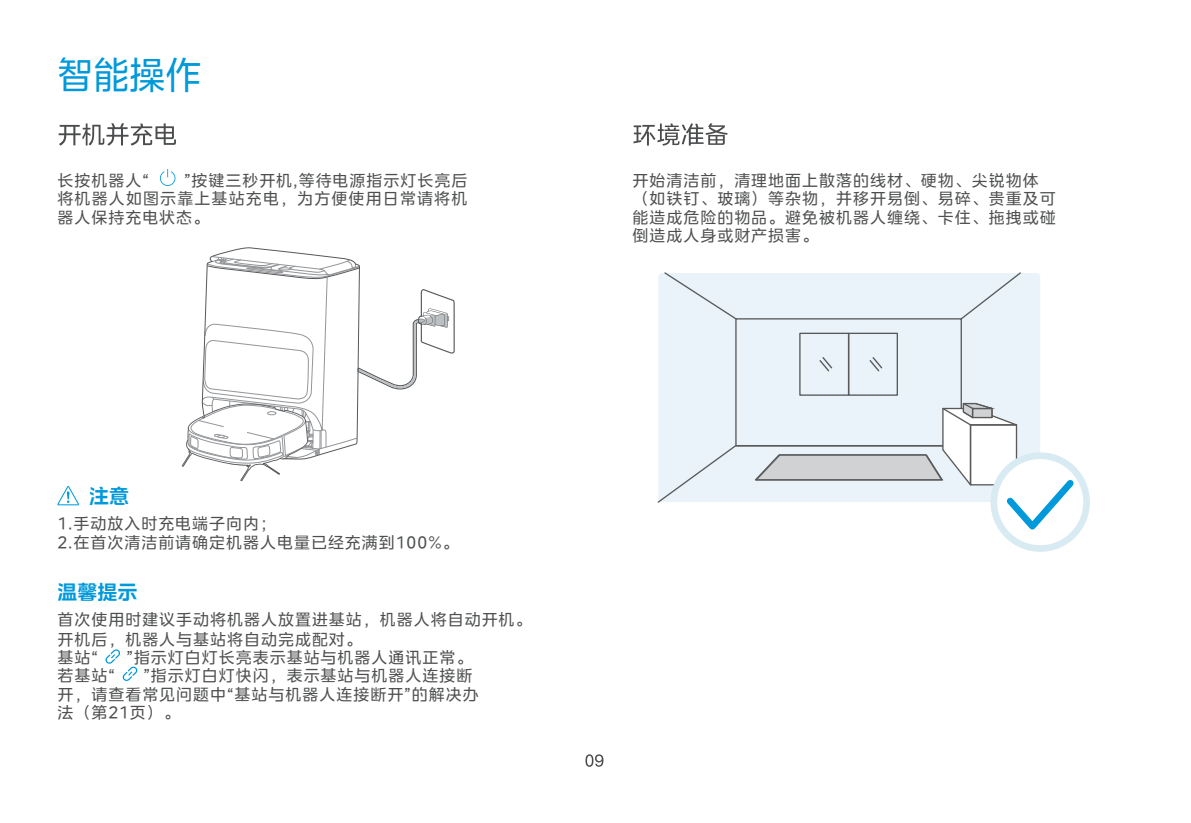
<style>
.page{position:relative;width:1191px;height:823px;background:#fff}
.page>*{position:absolute;margin:0;border:0;box-sizing:border-box;transform-origin:0 0}
.t1{font:37.6px "MEIDITYPE";color:#0099da;scale:.96 1}
.t2{font:700 20px "MEIDITYPE";color:#0099da}
.t3{font:16px/18.4px "MEIDITYPE";letter-spacing:.06em;color:#4e4f50}
</style>
<div class="page">
<svg style="left:585px;top:754px;width:18px;height:12px"></svg>
<div style="left:658px;top:273px;width:382px;height:229px;background:#e9f3f9;border-radius:4px"></div>
<div style="left:735px;top:318px;width:227px;height:128px;border:1px solid #595a5b"></div>
<div style="left:848px;top:332px;width:50px;height:63px;border:1px solid #595a5b"></div>
<div style="left:799px;top:332px;width:50px;height:63px;border:1px solid #595a5b"></div>
<svg style="left:959px;top:272px;width:62px;height:48px"></svg>
<svg style="left:664px;top:272px;width:74px;height:48px"></svg>
<svg style="left:869px;top:357px;width:14px;height:15px"></svg>
<svg style="left:819px;top:357px;width:14px;height:15px"></svg>
<svg style="left:657px;top:401px;width:433px;height:150px"></svg>
<svg style="left:57px;top:486px;width:22px;height:19px"></svg>
<svg style="left:105px;top:649px;width:32px;height:31px"></svg>
<svg style="left:160px;top:169px;width:15px;height:17px"></svg>
<svg style="left:59px;top:123px;width:117px;height:22px"></svg>
<svg style="left:633px;top:123px;width:94px;height:23px"></svg>
<svg style="left:182px;top:247px;width:273px;height:234px"></svg>
<h1 class="t1" style="left:57px;top:54px;width:152px">智能操作</h1>
<p class="t3" style="left:57px;top:171px;width:411px;text-align:justify;text-indent:126px">”按键三秒开机,等待电源指示灯长亮后将机器人如图示靠上基站充电，为方便使用日常请将机器人保持充电状态。</p>
<p class="t3" style="left:57px;top:171px;width:93px">长按机器人“</p>
<p class="t2" style="left:89px;top:483px;width:41px">注意</p>
<p class="t3" style="left:57px;top:514px;width:402px">1.手动放入时充电端子向内；<br>2.在首次清洁前请确定机器人电量已经充满到100%。</p>
<p class="t2" style="left:57px;top:579px;width:81px">温馨提示</p>
<p class="t3" style="left:57px;top:610px;width:475px;line-height:19px">首次使用时建议手动将机器人放置进基站，机器人将自动开机。开机后，机器人与基站将自动完成配对。<br>基站“</p>
<p class="t3" style="left:126px;top:648px;width:347px">”指示灯白灯长亮表示基站与机器人通讯正常。</p>
<p class="t3" style="left:57px;top:666px;width:423px;text-indent:86px">”指示灯白灯快闪，表示基站与机器人连接断开，请查看常见问题中“基站与机器人连接断开”的解决办法（第21页）。</p>
<p class="t3" style="left:57px;top:666px;width:59px">若基站“</p>
<p class="t3" style="left:632px;top:171px;width:425px">开始清洁前，清理地面上散落的线材、硬物、尖锐物体（如铁钉、玻璃）等杂物，并移开易倒、易碎、贵重及可能造成危险的物品。避免被机器人缠绕、卡住、拖拽或碰倒造成人身或财产损害。</p>
</div>
